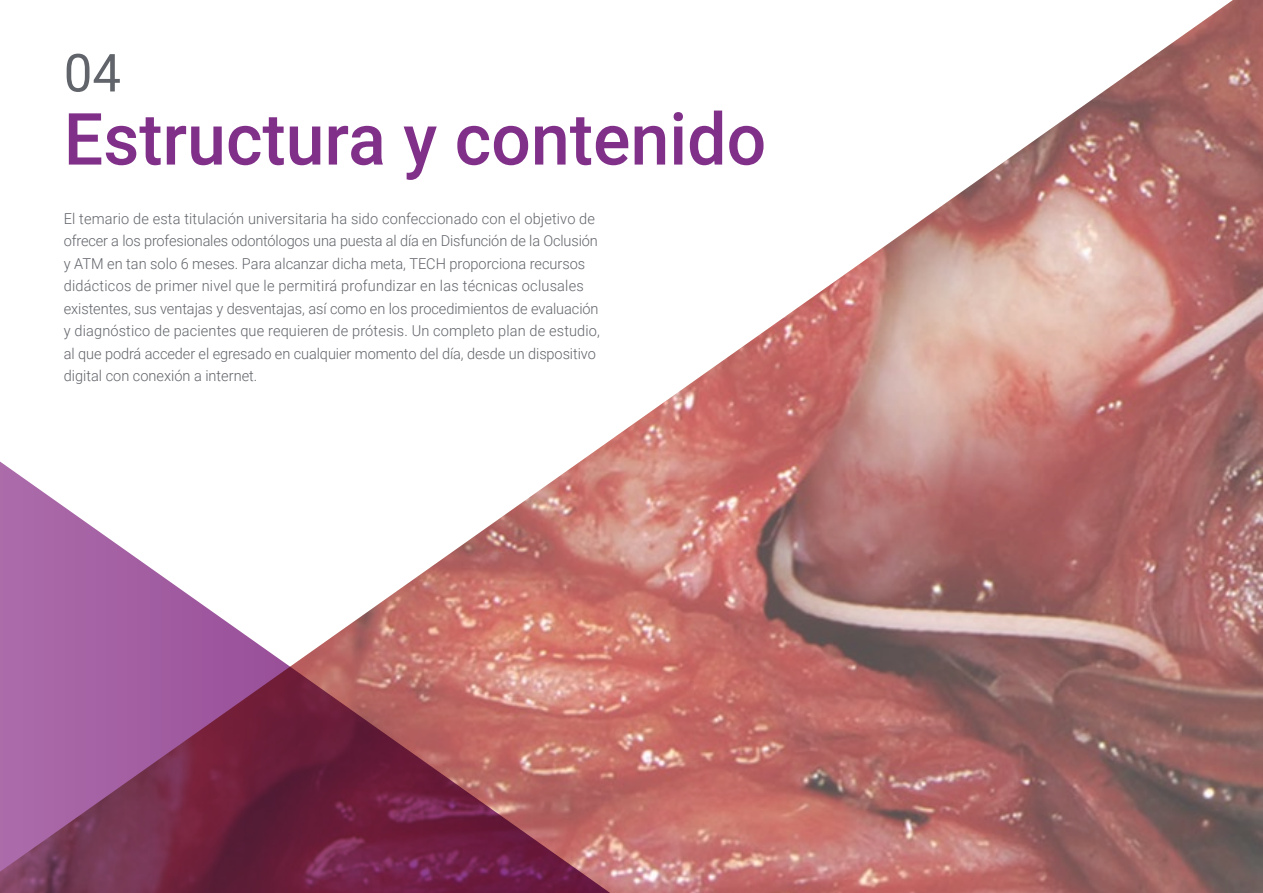
<style>
.page{position:relative;width:1263px;height:893px;background:#fff}
.page>*{position:absolute;margin:0;border:0;box-sizing:border-box;transform-origin:0 0}
.t1{font:500 72px "Roboto";color:#813089}
.t2{font:52.5px "Roboto";color:#61646a}
.t3{font:300 15px/22.5px "Roboto";color:#61646a}
</style>
<div class="page">
<img style="left:602px;top:0;width:661px;height:893px">
<svg style="left:0;top:446px;width:640px;height:447px"></svg>
<h2 class="t2" style="left:64px;top:36px;width:59px">04</h2>
<h1 class="t1" style="left:64px;top:89px;width:704px">Estructura y contenido</h1>
<p class="t3" style="left:64px;top:207px;width:538px">El temario de esta titulación universitaria ha sido confeccionado con el objetivo de ofrecer a los profesionales odontólogos una puesta al día en Disfunción de la Oclusión y ATM en tan solo 6 meses. Para alcanzar dicha meta, TECH proporciona recursos didácticos de primer nivel que le permitirá profundizar en las técnicas oclusales existentes, sus ventajas y desventajas, así como en los procedimientos de evaluación y diagnóstico de pacientes que requieren de prótesis. Un completo plan de estudio, al que podrá acceder el egresado en cualquier momento del día, desde un dispositivo digital con conexión a internet.</p>
</div>
